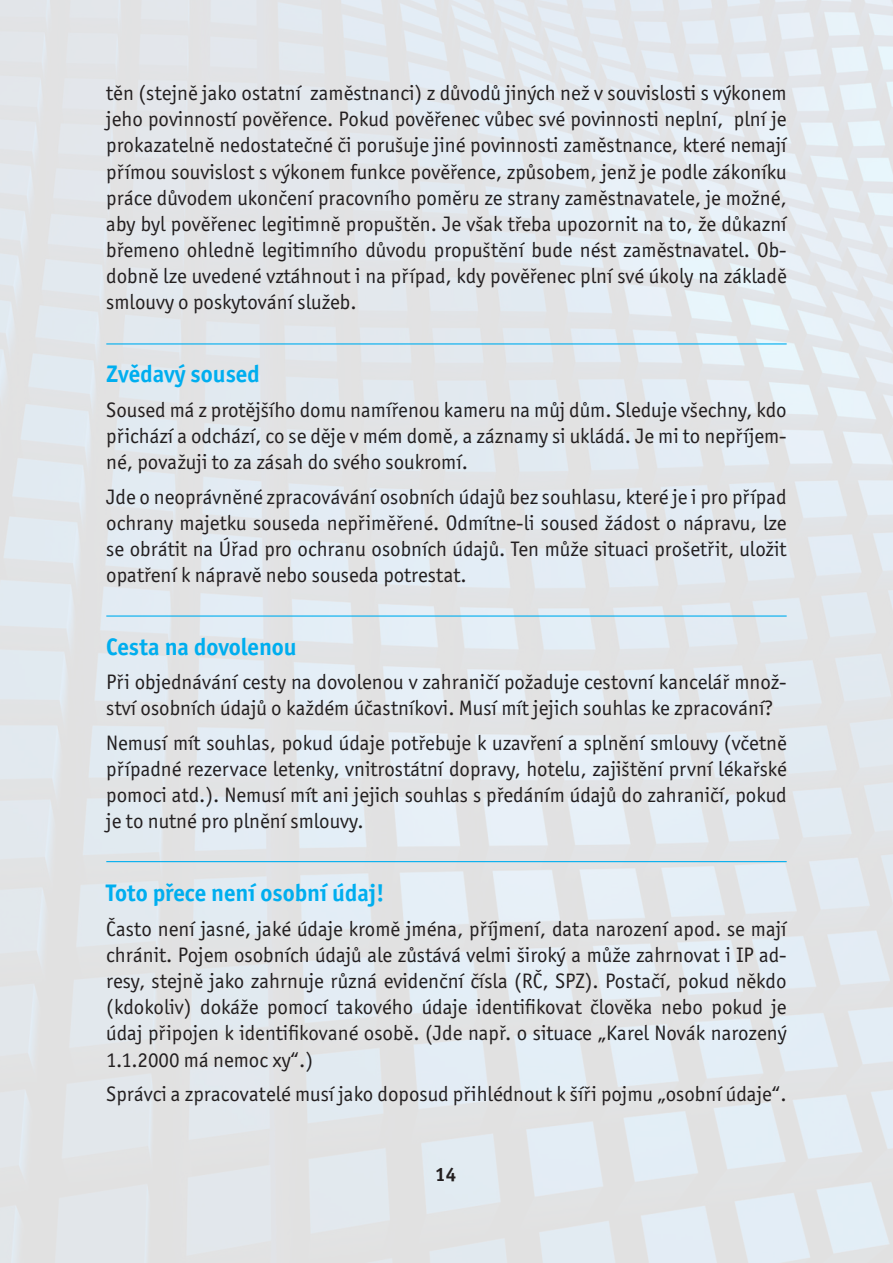
<style>
.page{position:relative;width:893px;height:1263px;background:#fff}
.page>*{position:absolute;margin:0;border:0;box-sizing:border-box;transform-origin:0 0}
.t1{font:700 24px "Officina Sans Itc TOT";color:#00aeef}
.t2{font:21px/26.1px "Officina Sans Itc TOT";color:#231f20;text-align:justify}
.t3{font:700 19.5px "Officina Sans CE";color:#231f20}
</style>
<div class="page">
<hr style="left:106px;top:343px;width:681px;height:1px;background:#00aeef">
<hr style="left:106px;top:615px;width:681px;height:2px;background:#00aeef">
<hr style="left:106px;top:861px;width:681px;height:1px;background:#00aeef">
<p class="t2" style="left:106px;top:80px;width:682px">těn (stejně jako ostatní zaměstnanci) z důvodů jiných než v souvislosti s výkonem jeho povinností pověřence. Pokud pověřenec vůbec své povinnosti neplní, plní je prokazatelně nedostatečné či porušuje jiné povinnosti zaměstnance, které nemají přímou souvislost s výkonem funkce pověřence, způsobem, jenž je podle zákoníku práce důvodem ukončení pracovního poměru ze strany zaměstnavatele, je možné, aby byl pověřenec legitimně propuštěn. Je však třeba upozornit na to, že důkazní břemeno ohledně legitimního důvodu propuštění bude nést zaměstnavatel. Ob&shy;dobně lze uvedené vztáhnout i na případ, kdy pověřenec plní své úkoly na základě smlouvy o poskytování služeb.</p>
<p class="t1" style="left:106px;top:359px;width:155px">Zvědavý soused</p>
<p class="t2" style="left:106px;top:397px;width:682px">Soused má z protějšího domu namířenou kameru na můj dům. Sleduje všechny, kdo přichází a odchází, co se děje v mém domě, a záznamy si ukládá. Je mi to nepříjem&shy;né, považuji to za zásah do svého soukromí.</p>
<p class="t2" style="left:106px;top:484px;width:682px">Jde o neoprávněné zpracovávání osobních údajů bez souhlasu, které je i pro případ ochrany majetku souseda nepřiměřené. Odmítne-li soused žádost o nápravu, lze se obrátit na Úřad pro ochranu osobních údajů. Ten může situaci prošetřit, uložit opatření k nápravě nebo souseda potrestat.</p>
<p class="t1" style="left:106px;top:632px;width:192px">Cesta na dovolenou</p>
<p class="t2" style="left:106px;top:669px;width:682px">Při objednávání cesty na dovolenou v zahraničí požaduje cestovní kancelář množ&shy;ství osobních údajů o každém účastníkovi. Musí mít jejich souhlas ke zpracování?</p>
<p class="t2" style="left:106px;top:730px;width:682px">Nemusí mít souhlas, pokud údaje potřebuje k uzavření a splnění smlouvy (včetně případné rezervace letenky, vnitrostátní dopravy, hotelu, zajištění první lékařské pomoci atd.). Nemusí mít ani jejich souhlas s předáním údajů do zahraničí, pokud je to nutné pro plnění smlouvy.</p>
<p class="t1" style="left:106px;top:878px;width:280px">Toto přece není osobní údaj!</p>
<p class="t2" style="left:106px;top:916px;width:682px">Často není jasné, jaké údaje kromě jména, příjmení, data narození apod. se mají chránit. Pojem osobních údajů ale zůstává velmi široký a může zahrnovat i IP ad&shy;resy, stejně jako zahrnuje různá evidenční čísla (RČ, SPZ). Postačí, pokud někdo (kdokoliv) dokáže pomocí takového údaje identifikovat člověka nebo pokud je údaj připojen k identifikované osobě. (Jde např. o situace „Karel Novák narozený 1.1.2000 má nemoc xy“.)</p>
<p class="t2" style="left:106px;top:1081px;width:682px">Správci a zpracovatelé musí jako doposud přihlédnout k šíři pojmu „osobní údaje“.</p>
<p class="t3" style="left:435px;top:1163px;width:23px">14</p>
</div>
